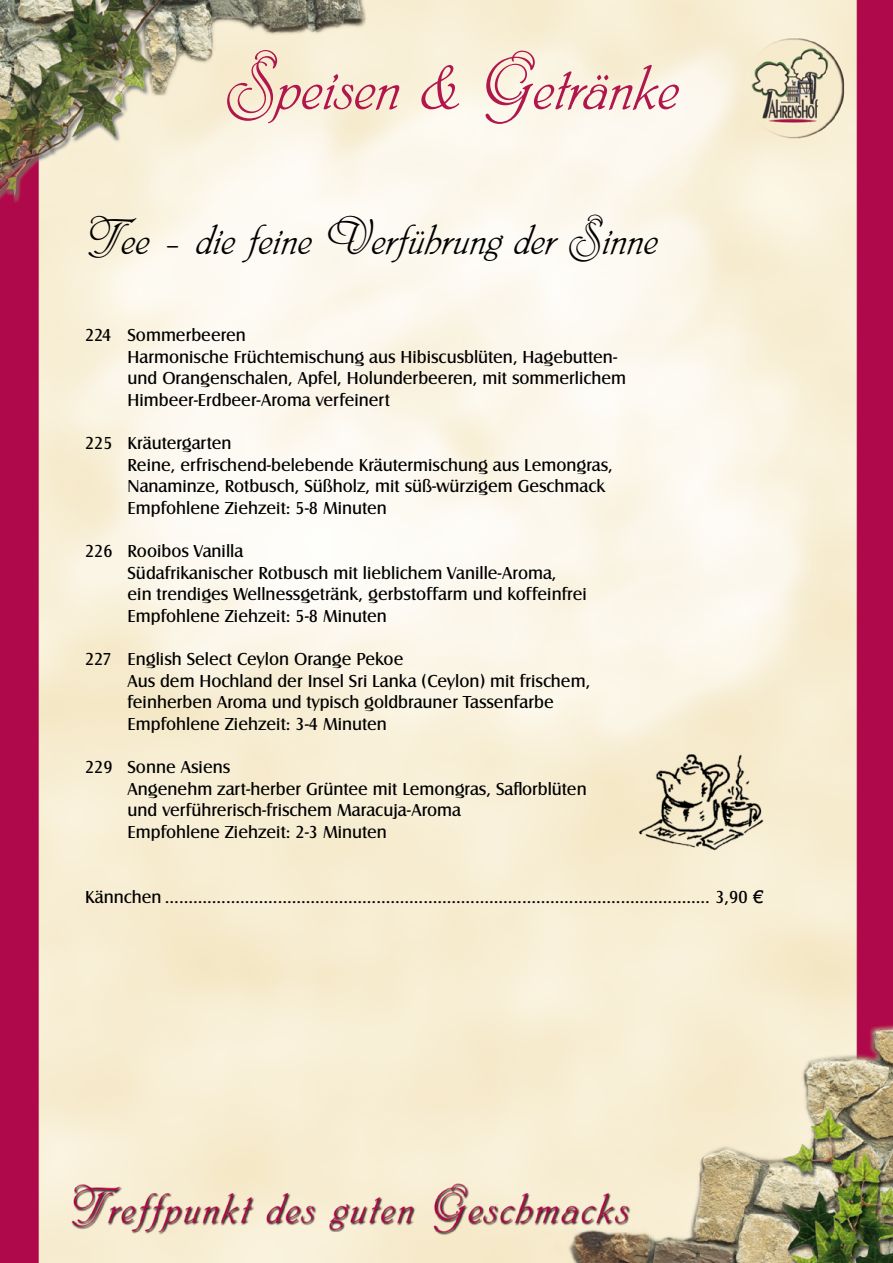
<style>
.page{position:relative;width:893px;height:1263px;background:#fff}
.page>*{position:absolute;margin:0;border:0;box-sizing:border-box;transform-origin:0 0}
.t1{font:72px "Phyllis Ini D";color:#b1164d}
.t2{font:48px "Phyllis Ini D";color:#000}
.t3{font:18px/21.6px "Castle T";color:#000}
.s1{font-family:"Linotype Euro Font Ato F"}
</style>
<div class="page">
<img style="left:0;top:0;width:893px;height:1263px">
<img style="left:638px;top:740px;width:128px;height:119px">
<h1 class="t1" style="left:225px;top:42px;width:456px">Speisen &amp; Getränke</h1>
<h2 class="t2" style="left:85px;top:209px;width:574px">Tee – die feine Verführung der Sinne</h2>
<p class="t3" style="left:128px;top:324px;width:500px;text-indent:-43px">224 Sommerbeeren<br>Harmonische Früchtemischung aus Hibiscusblüten, Hagebutten&shy;und Orangenschalen, Apfel, Holunderbeeren, mit sommerlichem Himbeer-Erdbeer-Aroma verfeinert</p>
<p class="t3" style="left:128px;top:432px;width:487px;text-indent:-43px">225 Kräutergarten<br>Reine, erfrischend-belebende Kräutermischung aus Lemongras, Nanaminze, Rotbusch, Süßholz, mit süß-würzigem Geschmack Empfohlene Ziehzeit: 5-8 Minuten</p>
<p class="t3" style="left:128px;top:540px;width:461px;text-indent:-43px">226 Rooibos Vanilla<br>Südafrikanischer Rotbusch mit lieblichem Vanille-Aroma,<br>ein trendiges Wellnessgetränk, gerbstoffarm und koffeinfrei Empfohlene Ziehzeit: 5-8 Minuten</p>
<p class="t3" style="left:128px;top:648px;width:464px;text-indent:-43px">227 English Select Ceylon Orange Pekoe<br>Aus dem Hochland der Insel Sri Lanka (Ceylon) mit frischem, feinherben Aroma und typisch goldbrauner Tassenfarbe Empfohlene Ziehzeit: 3-4 Minuten</p>
<p class="t3" style="left:128px;top:756px;width:461px;text-indent:-43px">229 Sonne Asiens<br>Angenehm zart-herber Grüntee mit Lemongras, Saflorblüten und verführerisch-frischem Maracuja-Aroma<br>Empfohlene Ziehzeit: 2-3 Minuten</p>
<p class="t3" style="left:85px;top:886px;width:680px">Kännchen .................................................................................................................... 3,90 <span class="s1">e</span></p>
</div>
